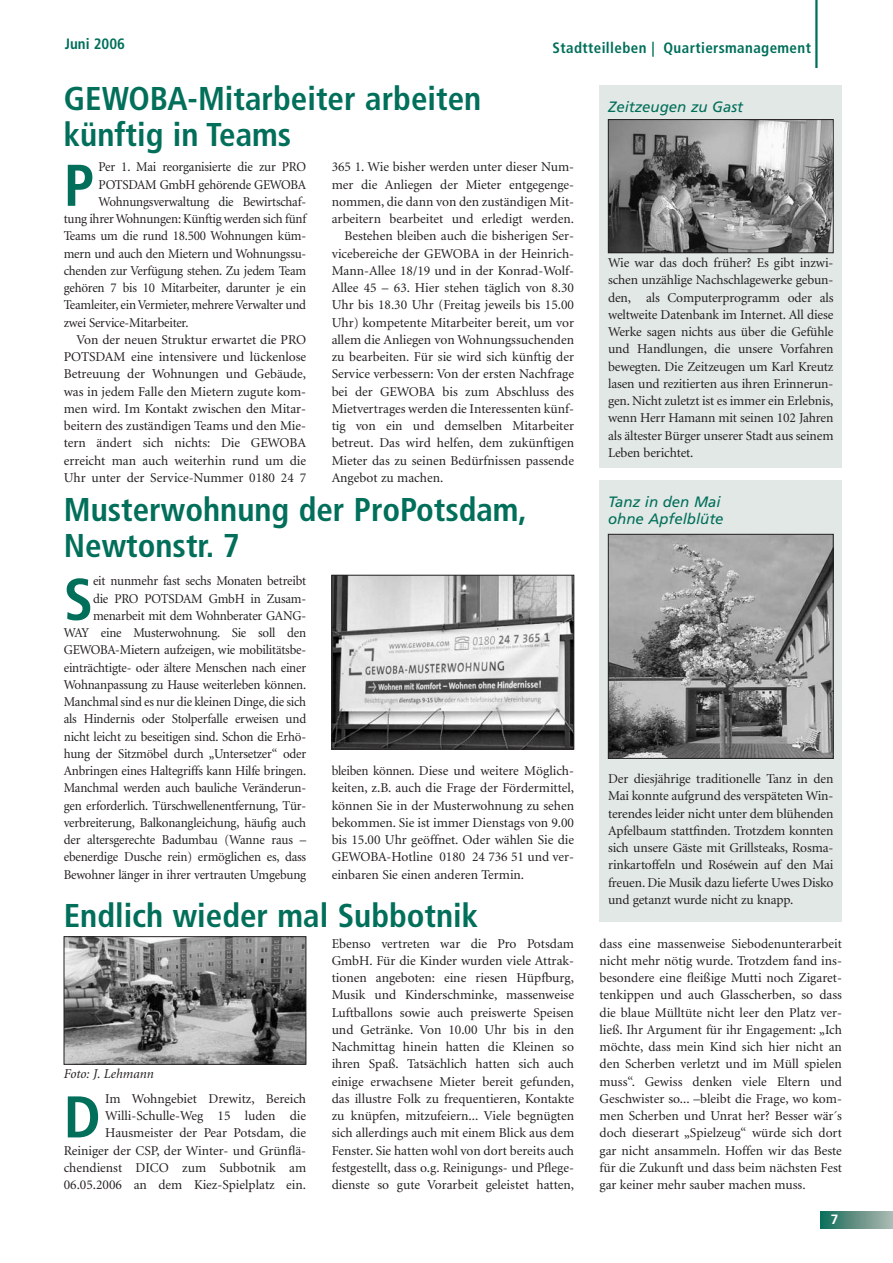
<style>
.page{position:relative;width:893px;height:1263px;background:#fff}
.page>*{position:absolute;margin:0;border:0;box-sizing:border-box;transform-origin:0 0}
.t1{font:700 condensed 58.8px "Frutiger";color:#016f5a}
.t2{font:700 condensed 33px/36px "Frutiger";color:#016f5a}
.t3{font:italic 15px/17.2px "Frutiger";color:#016f5a}
.t4{font:700 condensed 15px "Frutiger";letter-spacing:.025em;color:#016f5a}
.t5{font:700 condensed 15px "Frutiger";color:#016f5a}
.t6{font:13.5px/17.2px "Minion";letter-spacing:-.01em;color:#231f20;text-align:justify}
.t7{font:13.5px/17.2px "Minion";letter-spacing:-.01em;color:#231f20;text-align:right;scale:.96 1}
.t8{font:italic 13.5px "Minion";color:#231f20}
.t9{font:700 13.5px "Frutiger";color:#fff}
</style>
<div class="page">
<svg style="left:821px;top:1212px;width:72px;height:17px"></svg>
<hr style="left:815px;top:0;width:3px;height:68px;background:#016f5a">
<img style="left:334px;top:577px;width:238px;height:170px">
<div style="left:332px;top:575px;width:242px;height:174px;border:1px solid #231f20"></div>
<img style="left:66px;top:938px;width:238px;height:124px">
<div style="left:64px;top:936px;width:242px;height:128px;border:1px solid #231f20"></div>
<div style="left:600px;top:85px;width:242px;height:383px;background:#e2e8e6"></div>
<img style="left:610px;top:121px;width:221px;height:130px">
<div style="left:608px;top:119px;width:225px;height:134px;border:1px solid #231f20"></div>
<div style="left:600px;top:480px;width:242px;height:442px;background:#e2e8e6"></div>
<img style="left:610px;top:536px;width:221px;height:221px">
<div style="left:608px;top:534px;width:225px;height:225px;border:1px solid #231f20"></div>
<p class="t5" style="left:65px;top:37px;width:62px">Juni 2006</p>
<p class="t4" style="left:553px;top:42px;width:260px">Stadtteilleben | Quartiersmanagement</p>
<h2 class="t2" style="left:64px;top:83px;width:419px">GEWOBA-Mitarbeiter arbeiten künftig in Teams</h2>
<h1 class="t1" style="left:64px;top:162px;width:32px">P</h1>
<p class="t7" style="left:99px;top:159px;width:218px">Per 1. Mai reorganisierte die zur PRO</p>
<p class="t7" style="left:99px;top:177px;width:218px">POTSDAM GmbH gehörende GEWOBA</p>
<p class="t7" style="left:99px;top:194px;width:218px">Wohnungsverwaltung die Bewirtschaf-</p>
<p class="t7" style="left:64px;top:211px;width:254px">tung ihrer Wohnungen: Künftig werden sich fünf</p>
<p class="t7" style="left:64px;top:228px;width:254px">Teams um die rund 18.500 Wohnungen küm-</p>
<p class="t7" style="left:64px;top:246px;width:254px">mern und auch den Mietern und Wohnungssu-</p>
<p class="t7" style="left:64px;top:263px;width:254px">chenden zur Verfügung stehen. Zu jedem Team</p>
<p class="t7" style="left:64px;top:280px;width:254px">gehören 7 bis 10 Mitarbeiter, darunter je ein</p>
<p class="t7" style="left:64px;top:297px;width:254px">Teamleiter, ein Vermieter, mehrere Verwalter und</p>
<p class="t7" style="left:64px;top:315px;width:131px">zwei Service-Mitarbeiter.</p>
<p class="t6" style="left:77px;top:332px;width:231px">Von der neuen Struktur erwartet die PRO</p>
<p class="t6" style="left:64px;top:349px;width:244px">POTSDAM eine intensivere und lückenlose</p>
<p class="t6" style="left:64px;top:366px;width:244px">Betreuung der Wohnungen und Gebäude,</p>
<p class="t6" style="left:64px;top:384px;width:244px">was in jedem Falle den Mietern zugute kom-</p>
<p class="t6" style="left:64px;top:401px;width:244px">men wird. Im Kontakt zwischen den Mitar-</p>
<p class="t6" style="left:64px;top:418px;width:244px">beitern des zuständigen Teams und den Mie-</p>
<p class="t6" style="left:64px;top:435px;width:244px">tern ändert sich nichts: Die GEWOBA</p>
<p class="t6" style="left:64px;top:453px;width:244px">erreicht man auch weiterhin rund um die</p>
<p class="t6" style="left:64px;top:470px;width:244px">Uhr unter der Service-Nummer 0180 24 7</p>
<p class="t6" style="left:332px;top:159px;width:244px">365 1. Wie bisher werden unter dieser Num-</p>
<p class="t6" style="left:332px;top:177px;width:244px">mer die Anliegen der Mieter entgegenge-</p>
<p class="t6" style="left:332px;top:194px;width:244px">nommen, die dann von den zuständigen Mit-</p>
<p class="t6" style="left:332px;top:211px;width:244px">arbeitern bearbeitet und erledigt werden.</p>
<p class="t6" style="left:344px;top:228px;width:231px">Bestehen bleiben auch die bisherigen Ser-</p>
<p class="t6" style="left:332px;top:246px;width:244px">vicebereiche der GEWOBA in der Heinrich-</p>
<p class="t6" style="left:332px;top:263px;width:244px">Mann-Allee 18/19 und in der Konrad-Wolf-</p>
<p class="t6" style="left:332px;top:280px;width:244px">Allee 45 – 63. Hier stehen täglich von 8.30</p>
<p class="t6" style="left:332px;top:297px;width:244px">Uhr bis 18.30 Uhr (Freitag jeweils bis 15.00</p>
<p class="t6" style="left:332px;top:315px;width:244px">Uhr) kompetente Mitarbeiter bereit, um vor</p>
<p class="t6" style="left:332px;top:332px;width:244px">allem die Anliegen von Wohnungssuchenden</p>
<p class="t6" style="left:332px;top:349px;width:244px">zu bearbeiten. Für sie wird sich künftig der</p>
<p class="t6" style="left:332px;top:366px;width:244px">Service verbessern: Von der ersten Nachfrage</p>
<p class="t6" style="left:332px;top:384px;width:244px">bei der GEWOBA bis zum Abschluss des</p>
<p class="t6" style="left:332px;top:401px;width:244px">Mietvertrages werden die Interessenten künf-</p>
<p class="t6" style="left:332px;top:418px;width:244px">tig von ein und demselben Mitarbeiter</p>
<p class="t6" style="left:332px;top:435px;width:244px">betreut. Das wird helfen, dem zukünftigen</p>
<p class="t6" style="left:332px;top:453px;width:244px">Mieter das zu seinen Bedürfnissen passende</p>
<p class="t6" style="left:332px;top:470px;width:113px">Angebot zu machen.</p>
<h2 class="t2" style="left:64px;top:494px;width:465px">Musterwohnung der ProPotsdam,<br>Newtonstr. 7</h2>
<p class="t7" style="left:64px;top:573px;width:254px">eit nunmehr fast sechs Monaten betreibt<br>die PRO POTSDAM GmbH in Zusam&shy;menarbeit mit dem Wohnberater GANG-<br>WAY eine Musterwohnung. Sie soll den GEWOBA-Mietern aufzeigen, wie mobilitätsbe&shy;einträchtigte- oder ältere Menschen nach einer Wohnanpassung zu Hause weiterleben können.<br>Manchmal sind es nur die kleinen Dinge, die sich als Hindernis oder Stolperfalle erweisen und nicht leicht zu beseitigen sind. Schon die Erhö&shy;hung der Sitzmöbel durch „Untersetzer“ oder Anbringen eines Haltegriffs kann Hilfe bringen.<br>Manchmal werden auch bauliche Veränderun&shy;gen erforderlich. Türschwellenentfernung, Tür&shy;verbreiterung, Balkonangleichung, häufig auch der altersgerechte Badumbau (Wanne raus – ebenerdige Dusche rein) ermöglichen es, dass Bewohner länger in ihrer vertrauten Umgebung</p>
<h1 class="t1" style="left:64px;top:576px;width:31px">S</h1>
<p class="t7" style="left:332px;top:763px;width:254px;text-align:justify">bleiben können. Diese und weitere Möglich&shy;keiten, z.B. auch die Frage der Fördermittel, können Sie in der Musterwohnung zu sehen bekommen. Sie ist immer Dienstags von 9.00 bis 15.00 Uhr geöffnet. Oder wählen Sie die GEWOBA-Hotline 0180 24 736 51 und ver&shy;einbaren Sie einen anderen Termin.</p>
<h2 class="t2" style="left:64px;top:900px;width:416px">Endlich wieder mal Subbotnik</h2>
<p class="t3" style="left:608px;top:99px;width:137px">Zeitzeugen zu Gast</p>
<p class="t6" style="left:608px;top:255px;width:227px">Wie war das doch früher? Es gibt inzwi&shy;schen unzählige Nachschlagewerke gebun&shy;den, als Computerprogramm oder als weltweite Datenbank im Internet. All diese Werke sagen nichts aus über die Gefühle und Handlungen, die unsere Vorfahren bewegten. Die Zeitzeugen um Karl Kreutz lasen und rezitierten aus ihren Erinnerun&shy;gen. Nicht zuletzt ist es immer ein Erlebnis, wenn Herr Hamann mit seinen 102 Jahren als ältester Bürger unserer Stadt aus seinem Leben berichtet.</p>
<p class="t3" style="left:608px;top:494px;width:117px">Tanz in den Mai ohne Apfelblüte</p>
<p class="t6" style="left:608px;top:771px;width:227px">Der diesjährige traditionelle Tanz in den Mai konnte aufgrund des verspäteten Win&shy;terendes leider nicht unter dem blühenden Apfelbaum stattfinden. Trotzdem konnten sich unsere Gäste mit Grillsteaks, Rosma&shy;rinkartoffeln und Roséwein auf den Mai freuen. Die Musik dazu lieferte Uwes Disko und getanzt wurde nicht zu knapp.</p>
<p class="t8" style="left:64px;top:1068px;width:92px">Foto: J. Lehmann</p>
<p class="t6" style="left:64px;top:1091px;width:244px;text-align:right">Im Wohngebiet Drewitz, Bereich Willi-Schulle-Weg 15 luden die Hausmeister der Pear Potsdam, die Reiniger der CSP, der Winter- und Grünflä&shy;chendienst DICO zum Subbotnik am 06.05.2006 an dem Kiez-Spielplatz ein.</p>
<h1 class="t1" style="left:64px;top:1093px;width:39px">D</h1>
<p class="t6" style="left:332px;top:936px;width:244px">Ebenso vertreten war die Pro Potsdam GmbH. Für die Kinder wurden viele Attrak&shy;tionen angeboten: eine riesen Hüpfburg, Musik und Kinderschminke, massenweise Luftballons sowie auch preiswerte Speisen und Getränke. Von 10.00 Uhr bis in den Nachmittag hinein hatten die Kleinen so ihren Spaß. Tatsächlich hatten sich auch einige erwachsene Mieter bereit gefunden, das illustre Folk zu frequentieren, Kontakte zu knüpfen, mitzufeiern... Viele begnügten sich allerdings auch mit einem Blick aus dem Fenster. Sie hatten wohl von dort bereits auch festgestellt, dass o.g. Reinigungs- und Pflege&shy;dienste so gute Vorarbeit geleistet hatten,</p>
<p class="t6" style="left:600px;top:936px;width:244px">dass eine massenweise Siebodenunterarbeit nicht mehr nötig wurde. Trotzdem fand ins&shy;besondere eine fleißige Mutti noch Zigaret&shy;tenkippen und auch Glasscherben, so dass die blaue Mülltüte nicht leer den Platz ver&shy;ließ. Ihr Argument für ihr Engagement: „Ich möchte, dass mein Kind sich hier nicht an den Scherben verletzt und im Müll spielen muss“. Gewiss denken viele Eltern und Geschwister so... –bleibt die Frage, wo kom&shy;men Scherben und Unrat her? Besser wär´s doch dieserart „Spielzeug“ würde sich dort gar nicht ansammeln. Hoffen wir das Beste für die Zukunft und dass beim nächsten Fest gar keiner mehr sauber machen muss.</p>
<p class="t9" style="left:831px;top:1214px;width:9px">7</p>
</div>
